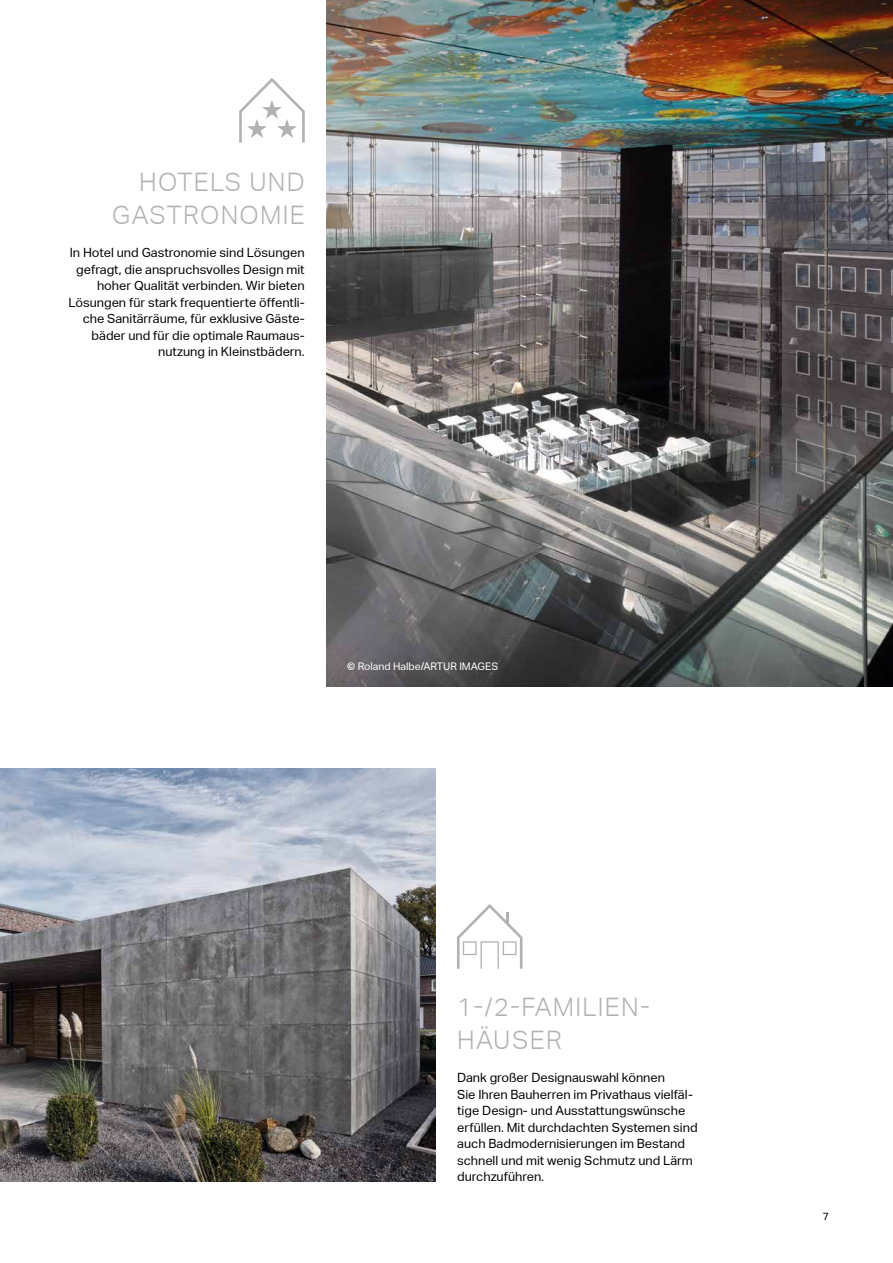
<style>
.page{position:relative;width:893px;height:1263px;background:#fff}
.page>*{position:absolute;margin:0;border:0;box-sizing:border-box;transform-origin:0 0}
.t1{font:300 25.5px/33px "Aktiv Grotesk Geberit";letter-spacing:.05em;color:#b1b2b3}
.t2{font:12.75px/16.5px "Aktiv Grotesk Geberit";color:#000}
.t3{font:10.5px "Aktiv Grotesk Geberit";color:#fff}
.t4{font:10.5px "Aktiv Grotesk Geberit";color:#000}
</style>
<div class="page">
<svg style="left:457px;top:904px;width:65px;height:65px"></svg>
<svg style="left:239px;top:78px;width:66px;height:65px"></svg>
<img style="left:0;top:768px;width:436px;height:413px">
<img style="left:326px;top:0;width:567px;height:686px">
<h1 class="t1" style="left:112px;top:166px;width:194px;text-align:right">HOTELS UND<br>GASTRONOMIE</h1>
<p class="t2" style="left:68px;top:244px;width:238px;text-align:right">In Hotel und Gastronomie sind Lösungen gefragt, die anspruchsvolles Design mit hoher Qualität verbinden. Wir bieten Lösungen für stark frequentierte öffentli&shy;che Sanitärräume, für exklusive Gäste&shy;bäder und für die optimale Raumaus&shy;nutzung in Kleinstbädern.</p>
<p class="t3" style="left:347px;top:660px;width:152px">© Roland Halbe/ARTUR IMAGES</p>
<h1 class="t1" style="left:457px;top:991px;width:194px">1-/2-FAMILIEN-<br>HÄUSER</h1>
<p class="t2" style="left:457px;top:1069px;width:242px">Dank großer Designauswahl können<br>Sie Ihren Bauherren im Privathaus vielfäl&shy;tige Design- und Ausstattungswünsche erfüllen. Mit durchdachten Systemen sind auch Badmodernisierungen im Bestand schnell und mit wenig Schmutz und Lärm durchzuführen.</p>
<p class="t4" style="left:823px;top:1211px;width:8px">7</p>
</div>
